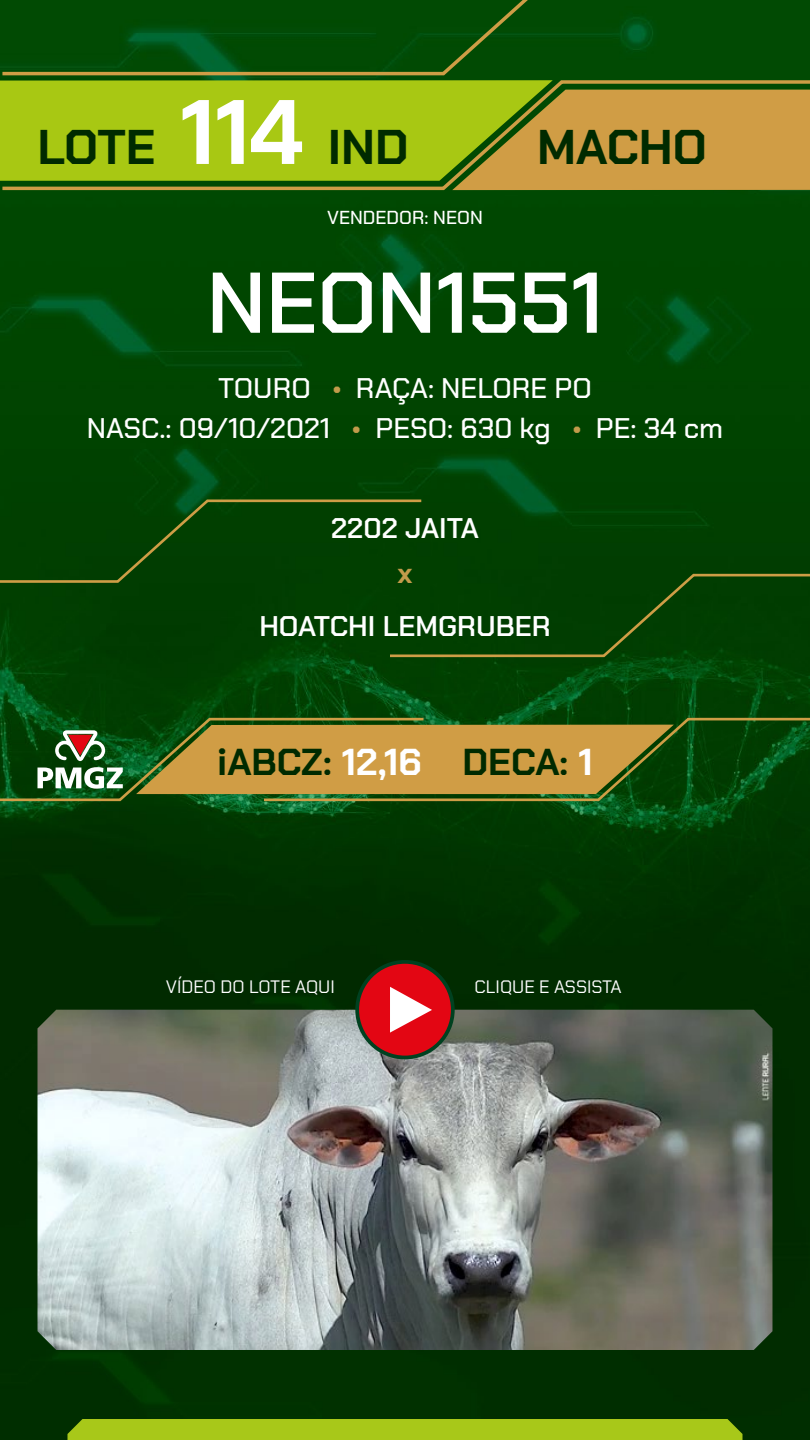
<style>
.page{position:relative;width:810px;height:1440px;background:#fff}
.page>*{position:absolute;margin:0;border:0;box-sizing:border-box;transform-origin:0 0}
.t1{font:600 85.95px "Chakra Petch";color:#fff}
.t2{font:700 48.75px "Chakra Petch";color:#002a00}
.t3{font:700 37.5px "Chakra Petch";color:#002a00}
.t4{font:500 28.42px/39.8px "Chakra Petch";color:#fff;text-align:center}
.t5{font:600 28.42px "Chakra Petch";color:#fff}
.t6{font:700 28.42px "Chakra Petch";color:#c29b4b}
.t7{font:500 18.75px "Chakra Petch";color:#fff}
.t8{font:18px "Chakra Petch";color:#fff}
.s1{font-size:91.28px;color:#fff}
.s2{color:#c29b4b}
.s3{color:#fff}
</style>
<div class="page">
<img style="left:0;top:77px;width:810px;height:1363px">
<svg style="left:0;top:79px;width:810px;height:113px"></svg>
<svg style="left:0;top:0;width:810px;height:77px"></svg>
<div style="left:68px;top:1419px;width:674px;height:21px;background:#a8c819"></div>
<svg style="left:674px;top:717px;width:136px;height:85px"></svg>
<svg style="left:0;top:717px;width:674px;height:85px"></svg>
<div style="left:0;top:498px;width:810px;height:160px;background:#013f00"></div>
<img style="left:38px;top:1010px;width:734px;height:340px">
<div style="left:357px;top:962px;width:96px;height:95px;background:#e30613;border-radius:50%"></div>
<div style="left:355px;top:960px;width:100px;height:99px;border:4px solid #004120;border-radius:50%"></div>
<svg style="left:390px;top:987px;width:42px;height:46px"></svg>
<h2 class="t2" style="left:38px;top:119px;width:373px">LOTE <span class="s1">114</span> IND</h2>
<p class="t7" style="left:327px;top:207px;width:157px">VENDEDOR: NEON</p>
<h2 class="t2" style="left:537px;top:119px;width:171px">MACHO</h2>
<h1 class="t1" style="left:207px;top:253px;width:398px">NEON1551</h1>
<p class="t4" style="left:87px;top:369px;width:638px">TOURO <span class="s2">•</span> RAÇA: NELORE PO<br>NASC.: 09/10/2021 <span class="s2">•</span> PESO: 630 kg <span class="s2">•</span> PE: 34 cm</p>
<p class="t5" style="left:331px;top:511px;width:149px">2202 JAITA</p>
<p class="t6" style="left:397px;top:556px;width:17px">x</p>
<p class="t5" style="left:259px;top:609px;width:293px">HOATCHI LEMGRUBER</p>
<h3 class="t3" style="left:217px;top:740px;width:377px">iABCZ: <span class="s3">12,16</span> DECA: <span class="s3">1</span></h3>
<p class="t8" style="left:166px;top:976px;width:171px">VÍDEO DO LOTE AQUI</p>
<p class="t8" style="left:475px;top:976px;width:149px">CLIQUE E ASSISTA</p>
</div>
